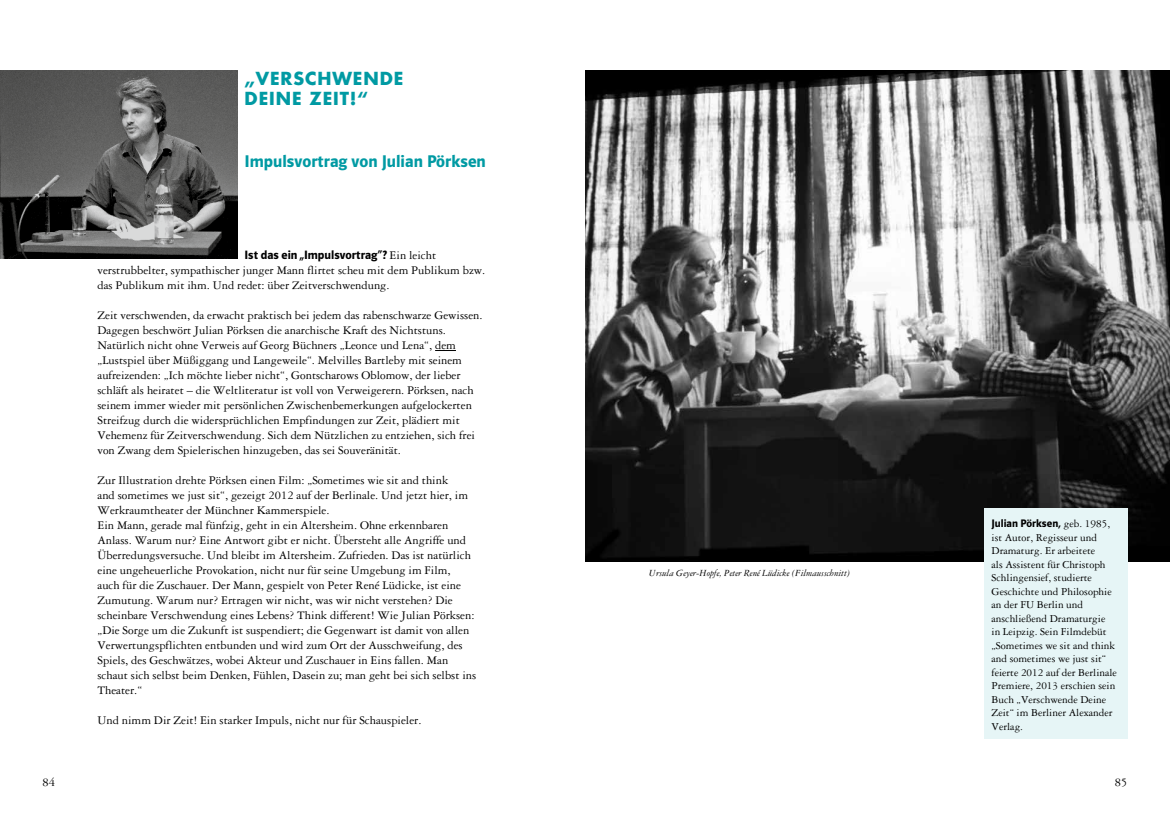
<style>
.page{position:relative;width:1170px;height:833px;background:#fff}
.page>*{position:absolute;margin:0;border:0;box-sizing:border-box;transform-origin:0 0}
.t1{font:17.5px "Polo 22 K Hfett";color:#009aa3}
.t2{font:700 17.5px/20px "Futura";letter-spacing:.05em;color:#009aa3}
.t3{font:12.5px/15px "Garamond Three";color:#000}
.t4{font:12.5px "Polo 22 K Hfett";color:#000}
.t5{font:11.25px/13.5px "Garamond Three";color:#000}
.t6{font:11.25px "Polo 22 K Hfett";color:#000}
.t7{font:italic 10px "Garamond Three";color:#000}
.s1{font-family:"Garamond Three"}
</style>
<div class="page">
<svg style="left:435px;top:350px;width:21px;height:1px"></svg>
<img style="left:0;top:71px;width:237px;height:188px">
<img style="left:585px;top:71px;width:584px;height:491px">
<div style="left:984px;top:509px;width:143px;height:230px;background:#e6f5f6"></div>
<h1 class="t2" style="left:244px;top:68px;width:160px">„VERSCHWENDE<br>DEINE ZEIT!“</h1>
<h1 class="t1" style="left:244px;top:152px;width:243px">Impulsvortrag von Julian Pörksen</h1>
<p class="t4" style="left:244px;top:248px;width:193px">Ist das ein „Impulsvortrag“? <span class="s1">Ein leicht</span></p>
<p class="t3" style="left:97px;top:263px;width:389px">verstrubbelter, sympathischer junger Mann flirtet scheu mit dem Publikum bzw. das Publikum mit ihm. Und redet: über Zeitverschwendung.</p>
<p class="t3" style="left:97px;top:308px;width:386px">Zeit verschwenden, da erwacht praktisch bei jedem das rabenschwarze Gewissen.<br>Dagegen beschwört Julian Pörksen die anarchische Kraft des Nichtstuns.<br>Natürlich nicht ohne Verweis auf Georg Büchners „Leonce und Lena“, dem „Lustspiel über Müßiggang und Langeweile“. Melvilles Bartleby mit seinem aufreizenden: „Ich möchte lieber nicht“, Gontscharows Oblomow, der lieber schläft als heiratet – die Weltliteratur ist voll von Verweigerern. Pörksen, nach seinem immer wieder mit persönlichen Zwischenbemerkungen aufgelockerten Streifzug durch die widersprüchlichen Empfindungen zur Zeit, plädiert mit Vehemenz für Zeitverschwendung. Sich dem Nützlichen zu entziehen, sich frei von Zwang dem Spielerischen hinzugeben, das sei Souveränität.</p>
<p class="t3" style="left:97px;top:473px;width:380px">Zur Illustration drehte Pörksen einen Film: „Sometimes wie sit and think<br>and sometimes we just sit“, gezeigt 2012 auf der Berlinale. Und jetzt hier, im Werkraumtheater der Münchner Kammerspiele.<br>Ein Mann, gerade mal fünfzig, geht in ein Altersheim. Ohne erkennbaren Anlass. Warum nur? Eine Antwort gibt er nicht. Übersteht alle Angriffe und Überredungsversuche. Und bleibt im Altersheim. Zufrieden. Das ist natürlich eine ungeheuerliche Provokation, nicht nur für seine Umgebung im Film,<br>auch für die Zuschauer. Der Mann, gespielt von Peter René Lüdicke, ist eine Zumutung. Warum nur? Ertragen wir nicht, was wir nicht verstehen? Die scheinbare Verschwendung eines Lebens? Think different! Wie Julian Pörksen: „Die Sorge um die Zukunft ist suspendiert; die Gegenwart ist damit von allen Verwertungspflichten entbunden und wird zum Ort der Ausschweifung, des Spiels, des Geschwätzes, wobei Akteur und Zuschauer in Eins fallen. Man schaut sich selbst beim Denken, Fühlen, Dasein zu; man geht bei sich selbst ins Theater.“</p>
<p class="t3" style="left:97px;top:713px;width:325px">Und nimm Dir Zeit! Ein starker Impuls, nicht nur für Schauspieler.</p>
<p class="t7" style="left:648px;top:568px;width:203px">Ursula Geyer-Hopfe, Peter René Lüdicke (Filmausschnitt)</p>
<p class="t6" style="left:991px;top:517px;width:120px">Julian Pörksen, <span class="s1">geb. 1985,</span></p>
<p class="t5" style="left:991px;top:530px;width:127px">ist Autor, Regisseur und<br>Dramaturg. Er arbeitete<br>als Assistent für Christoph<br>Schlingensief, studierte<br>Geschichte und Philosophie an der FU Berlin und anschließend Dramaturgie in Leipzig. Sein Filmdebüt „Sometimes we sit and think and sometimes we just sit“ feierte 2012 auf der Berlinale<br>Premiere, 2013 erschien sein<br>Buch „Verschwende Deine<br>Zeit“ im Berliner Alexander<br>Verlag.</p>
<p class="t3" style="left:43px;top:774px;width:14px">84</p>
<p class="t3" style="left:1114px;top:774px;width:14px">85</p>
</div>
